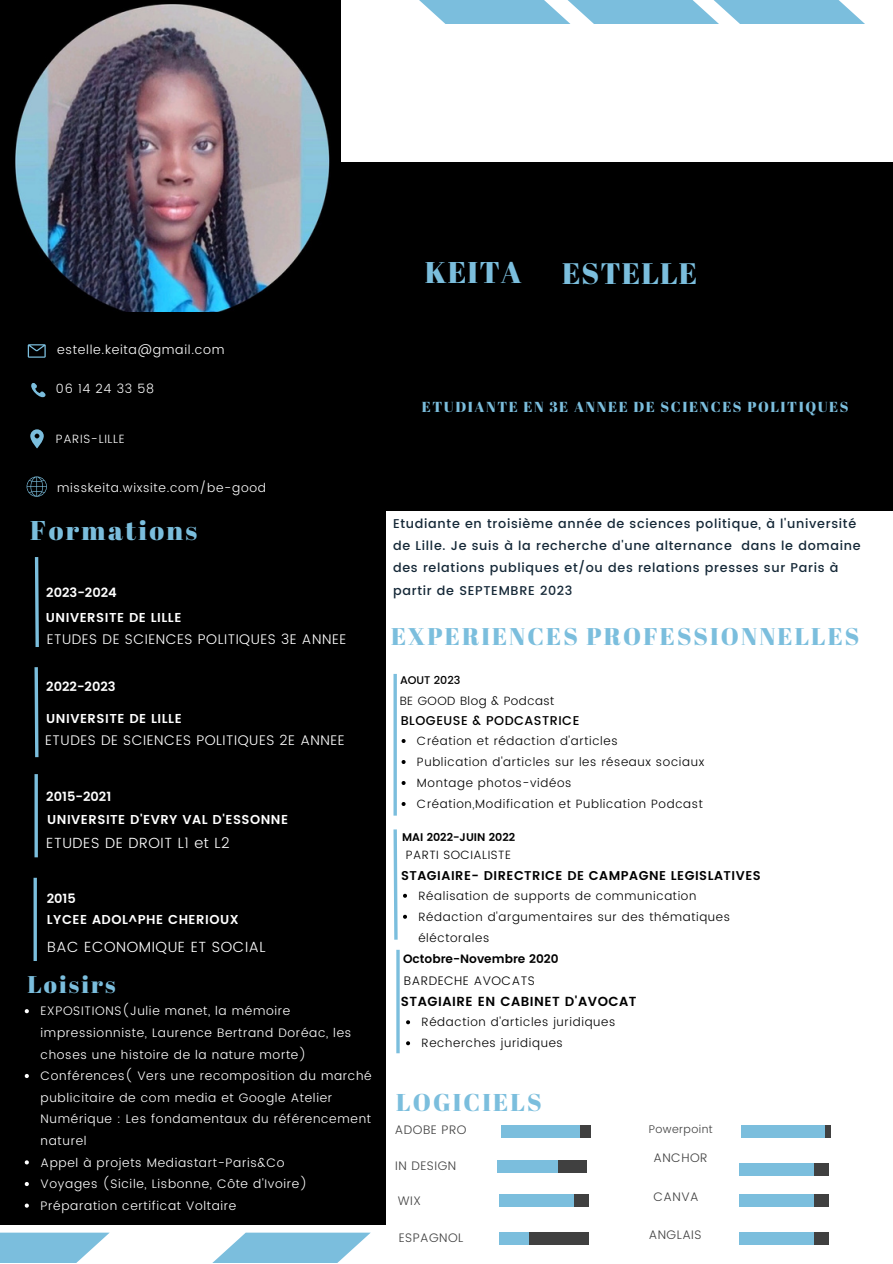
<style>
.page{position:relative;width:893px;height:1264px;background:#fff}
.page>*{position:absolute;margin:0;border:0;box-sizing:border-box;transform-origin:0 0}
.t1{font:30px "Abril Fatface";letter-spacing:.035em;color:#7bbedd}
.t2{font:29.55px "Abril Fatface";letter-spacing:.035em;color:#7bbedd}
.t3{font:27.15px "Abril Fatface";letter-spacing:.085em;color:#7bbedd}
.t4{font:24.3px "Abril Fatface";letter-spacing:.085em;color:#7bbedd}
.t5{font:24.15px "Abril Fatface";letter-spacing:.085em;color:#7bbedd}
.t6{font:300 14.7px "Poppins";letter-spacing:.04em;color:#fff}
.t7{font:14.4px "Abril Fatface";letter-spacing:.105em;color:#7bbedd}
.t8{font:300 13.95px "Poppins";letter-spacing:.04em;color:#fff}
.t9{font:600 13.2px "Poppins";letter-spacing:.04em;color:#000}
.t10{font:600 13.05px "Poppins";color:#fff}
.t11{font:600 12.9px "Poppins";letter-spacing:.04em;color:#fff}
.t12{font:500 12.75px/22.4px "Poppins";letter-spacing:.055em;color:#152837}
.t13{font:600 12.75px "Poppins";letter-spacing:.04em;color:#000}
.t14{font:300 12.75px "Poppins";letter-spacing:.055em;color:#fff}
.t15{font:500 12.75px "Poppins";letter-spacing:.04em;color:#000}
.t16{font:300 12.6px "Poppins";letter-spacing:.055em;color:#fff}
.t17{font:300 12.3px/21.6px "Poppins";letter-spacing:.055em;color:#fff}
.t18{font:300 12.3px "Poppins";letter-spacing:.04em;color:#404040}
.t19{font:300 12.3px "Poppins";letter-spacing:.04em;color:#000}
.t20{font:600 12.15px "Poppins";color:#000}
.t21{font:300 12px/21px "Poppins";letter-spacing:.055em;color:#000}
.t22{font:300 12px "Poppins";letter-spacing:.055em;color:#fff}
.t23{font:600 11.1px "Poppins";color:#000}
.t24{font:300 11.1px "Poppins";letter-spacing:.04em;color:#404040}
.t25{font:500 11.1px "Poppins";color:#000}
</style>
<div class="page">
<div style="left:0;top:162px;width:892px;height:348px;background:#000"></div>
<div style="left:0;top:311px;width:385px;height:913px;background:#000"></div>
<svg style="left:28px;top:344px;width:18px;height:14px"></svg>
<svg style="left:31px;top:383px;width:15px;height:15px"></svg>
<svg style="left:30px;top:429px;width:14px;height:19px"></svg>
<svg style="left:27px;top:476px;width:20px;height:20px"></svg>
<svg style="left:34px;top:774px;width:4px;height:83px"></svg>
<svg style="left:393px;top:674px;width:4px;height:141px"></svg>
<svg style="left:824px;top:1125px;width:6px;height:12px"></svg>
<div style="left:741px;top:1124px;width:83px;height:13px;background:#7bbedd"></div>
<div style="left:501px;top:1125px;width:90px;height:12px;background:#404040"></div>
<div style="left:501px;top:1125px;width:78px;height:12px;background:#7bbedd"></div>
<div style="left:738px;top:1162px;width:90px;height:13px;background:#404040"></div>
<div style="left:738px;top:1162px;width:75px;height:13px;background:#7bbedd"></div>
<div style="left:497px;top:1160px;width:90px;height:13px;background:#404040"></div>
<div style="left:497px;top:1160px;width:60px;height:13px;background:#7bbedd"></div>
<svg style="left:570px;top:0;width:70px;height:24px;background:#8fc8e2"></svg>
<svg style="left:213px;top:1232px;width:158px;height:30px;fill:#7bbedd"></svg>
<svg style="left:640px;top:0;width:225px;height:24px;background:#8fc7e2"></svg>
<svg style="left:419px;top:0;width:151px;height:24px;fill:#7bbedd"></svg>
<div style="left:0;top:1232px;width:110px;height:30px;background:#7bbedd"></div>
<img style="left:0;top:0;width:341px;height:311px">
<div style="left:499px;top:1232px;width:90px;height:13px;background:#404040"></div>
<div style="left:499px;top:1232px;width:29px;height:13px;background:#7bbedd"></div>
<div style="left:738px;top:1194px;width:90px;height:12px;background:#404040"></div>
<div style="left:738px;top:1194px;width:75px;height:12px;background:#7bbedd"></div>
<div style="left:499px;top:1194px;width:90px;height:12px;background:#404040"></div>
<div style="left:499px;top:1194px;width:75px;height:12px;background:#7bbedd"></div>
<div style="left:738px;top:1232px;width:90px;height:13px;background:#404040"></div>
<div style="left:738px;top:1232px;width:75px;height:13px;background:#7bbedd"></div>
<hr style="left:396px;top:949px;width:3px;height:104px;background:#7bbedd">
<svg style="left:25px;top:1009px;width:4px;height:4px"></svg>
<svg style="left:25px;top:1074px;width:4px;height:4px"></svg>
<svg style="left:25px;top:1160px;width:4px;height:4px"></svg>
<svg style="left:25px;top:1182px;width:4px;height:4px"></svg>
<svg style="left:25px;top:1203px;width:4px;height:4px"></svg>
<svg style="left:406px;top:1020px;width:4px;height:4px"></svg>
<svg style="left:406px;top:1041px;width:4px;height:4px"></svg>
<svg style="left:34px;top:667px;width:5px;height:91px"></svg>
<hr style="left:34px;top:877px;width:3px;height:84px;background:#7bbedd">
<svg style="left:34px;top:557px;width:5px;height:90px"></svg>
<svg style="left:393px;top:829px;width:14px;height:111px"></svg>
<svg style="left:401px;top:739px;width:4px;height:4px"></svg>
<svg style="left:401px;top:760px;width:4px;height:4px"></svg>
<svg style="left:401px;top:781px;width:4px;height:4px"></svg>
<svg style="left:401px;top:802px;width:4px;height:4px"></svg>
<h1 class="t1" style="left:424px;top:251px;width:98px">KEITA</h1>
<h2 class="t2" style="left:562px;top:252px;width:137px">ESTELLE</h2>
<p class="t14" style="left:57px;top:342px;width:169px">estelle.keita@gmail.com</p>
<p class="t16" style="left:56px;top:381px;width:100px">06 14 24 33 58</p>
<p class="t22" style="left:56px;top:432px;width:70px">PARIS-LILLE</p>
<p class="t17" style="left:57px;top:477px;width:210px">misskeita.wixsite.com/be-good</p>
<h3 class="t3" style="left:30px;top:511px;width:169px">Formations</h3>
<p class="t10" style="left:46px;top:585px;width:72px">2023-2024</p>
<p class="t11" style="left:46px;top:610px;width:137px">UNIVERSITE DE LILLE</p>
<p class="t8" style="left:47px;top:630px;width:301px">ETUDES DE SCIENCES POLITIQUES 3E ANNEE</p>
<p class="t10" style="left:46px;top:679px;width:71px">2022-2023</p>
<p class="t11" style="left:46px;top:711px;width:137px">UNIVERSITE DE LILLE</p>
<p class="t8" style="left:45px;top:731px;width:301px">ETUDES DE SCIENCES POLITIQUES 2E ANNEE</p>
<p class="t10" style="left:46px;top:788px;width:67px">2015-2021</p>
<p class="t11" style="left:47px;top:812px;width:242px">UNIVERSITE D'EVRY VAL D'ESSONNE</p>
<p class="t6" style="left:46px;top:834px;width:185px">ETUDES DE DROIT L1 et L2</p>
<p class="t10" style="left:47px;top:891px;width:31px">2015</p>
<p class="t11" style="left:47px;top:911px;width:193px">LYCEE ADOL^PHE CHERIOUX</p>
<p class="t6" style="left:47px;top:938px;width:220px">BAC ECONOMIQUE ET SOCIAL</p>
<h3 class="t5" style="left:27px;top:967px;width:90px">Loisirs</h3>
<p class="t17" style="left:41px;top:1000px;width:332px">EXPOSITIONS(Julie manet, la mémoire impressionniste, Laurence Bertrand Doréac, les choses une histoire de la nature morte)<br>Conférences( Vers une recomposition du marché publicitaire de com media et Google Atelier Numérique : Les fondamentaux du référencement naturel<br>Appel à projets Mediastart-Paris&amp;Co<br>Voyages (Sicile, Lisbonne, Côte d'Ivoire)<br>Préparation certificat Voltaire</p>
<p class="t7" style="left:422px;top:396px;width:428px">ETUDIANTE EN 3E ANNEE DE SCIENCES POLITIQUES</p>
<p class="t12" style="left:393px;top:512px;width:469px">Etudiante en troisième année de sciences politique, à l'université de Lille. Je suis à la recherche d'une alternance dans le domaine des relations publiques et/ou des relations presses sur Paris à partir de SEPTEMBRE 2023</p>
<h3 class="t5" style="left:391px;top:619px;width:470px">EXPERIENCES PROFESSIONNELLES</h3>
<p class="t25" style="left:400px;top:674px;width:62px">AOUT 2023</p>
<p class="t21" style="left:399px;top:690px;width:156px">BE GOOD Blog &amp; Podcast</p>
<p class="t15" style="left:401px;top:712px;width:180px">BLOGEUSE &amp; PODCASTRICE</p>
<p class="t21" style="left:417px;top:730px;width:289px">Création et rédaction d'articles<br>Publication d'articles sur les réseaux sociaux Montage photos-vidéos Création,Modification et Publication Podcast</p>
<p class="t23" style="left:402px;top:831px;width:114px">MAI 2022-JUIN 2022</p>
<p class="t21" style="left:406px;top:844px;width:107px">PARTI SOCIALISTE</p>
<p class="t21" style="left:418px;top:885px;width:313px">Réalisation de supports de communication<br>Rédaction d'argumentaires sur des thématiques éléctorales</p>
<p class="t13" style="left:401px;top:868px;width:361px">STAGIAIRE- DIRECTRICE DE CAMPAGNE LEGISLATIVES</p>
<p class="t20" style="left:403px;top:951px;width:157px">Octobre-Novembre 2020</p>
<p class="t19" style="left:404px;top:973px;width:132px">BARDECHE AVOCATS</p>
<p class="t9" style="left:401px;top:994px;width:237px">STAGIAIRE EN CABINET D'AVOCAT</p>
<p class="t21" style="left:421px;top:1011px;width:195px">Rédaction d'articles juridiques<br>Recherches juridiques</p>
<h3 class="t4" style="left:396px;top:1085px;width:147px">LOGICIELS</h3>
<p class="t18" style="left:395px;top:1122px;width:73px">ADOBE PRO</p>
<p class="t24" style="left:648px;top:1122px;width:65px">Powerpoint</p>
<p class="t18" style="left:395px;top:1158px;width:63px">IN DESIGN</p>
<p class="t18" style="left:653px;top:1150px;width:56px">ANCHOR</p>
<p class="t18" style="left:398px;top:1193px;width:25px">WIX</p>
<p class="t18" style="left:653px;top:1189px;width:47px">CANVA</p>
<p class="t18" style="left:398px;top:1230px;width:66px">ESPAGNOL</p>
<p class="t18" style="left:648px;top:1227px;width:54px">ANGLAIS</p>
</div>
